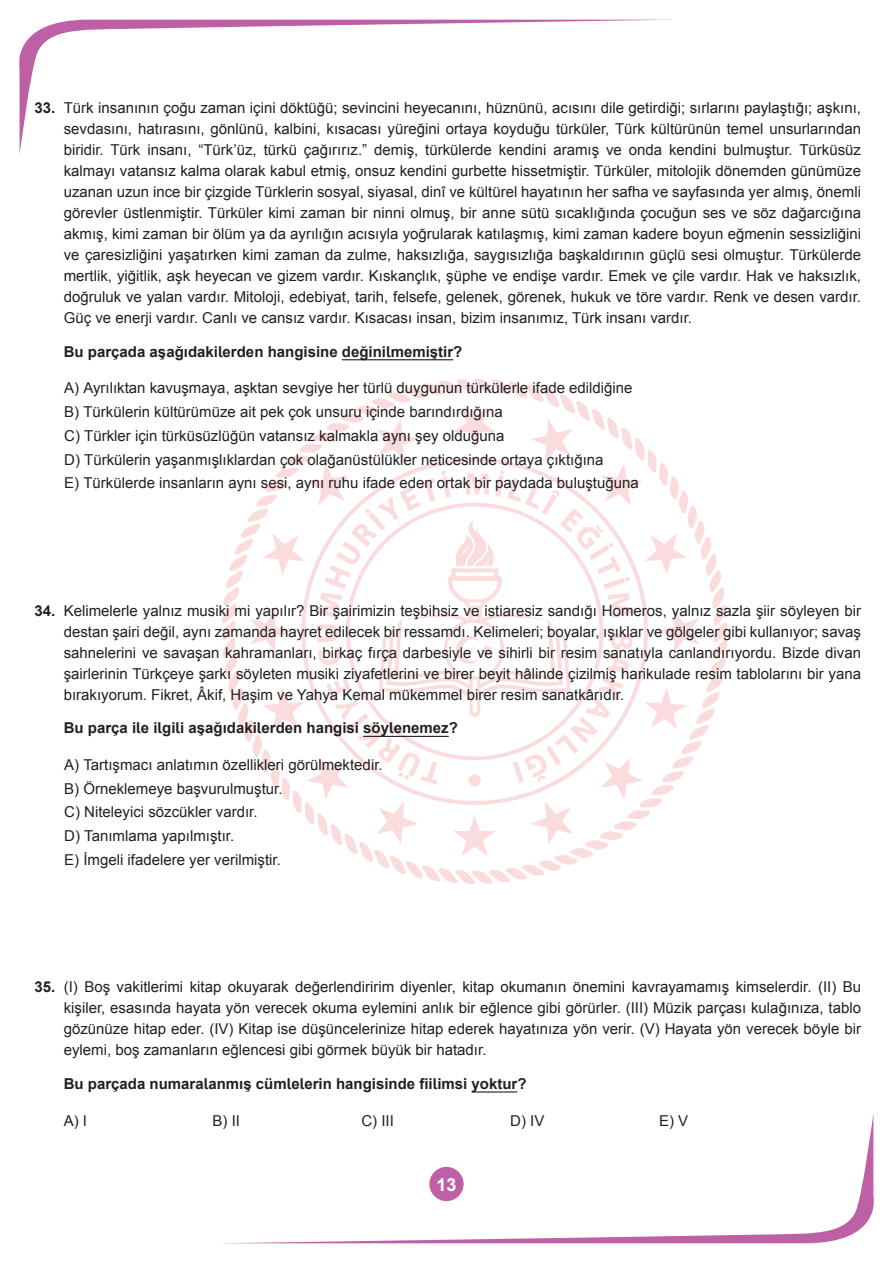
<style>
.page{position:relative;width:893px;height:1263px;background:#fff}
.page>*{position:absolute;margin:0;border:0;box-sizing:border-box;transform-origin:0 0}
.t1{font:700 18px "Arial";color:#fff}
.t2{font:15px/21px "Arial";color:#231f20;text-align:justify}
.t3{font:700 15px "Arial";color:#231f20}
.s1{font-weight:700}
</style>
<div class="page">
<svg style="left:19px;top:20px;width:631px;height:135px"></svg>
<svg style="left:243px;top:1114px;width:631px;height:129px"></svg>
<svg style="left:216px;top:372px;width:518px;height:519px"></svg>
<hr style="left:342px;top:359px;width:111px;height:1px;background:#231f20">
<hr style="left:363px;top:736px;width:86px;height:1px;background:#231f20">
<hr style="left:472px;top:1091px;width:45px;height:1px;background:#231f20">
<p class="t2" style="left:64px;top:97px;width:799px;text-indent:-29px"><span class="s1">33.</span> Türk insanının çoğu zaman içini döktüğü; sevincini heyecanını, hüznünü, acısını dile getirdiği; sırlarını paylaştığı; aşkını, sevdasını, hatırasını, gönlünü, kalbini, kısacası yüreğini ortaya koyduğu türküler, Türk kültürünün temel unsurlarından biridir. Türk insanı, “Türk’üz, türkü çağırırız.” demiş, türkülerde kendini aramış ve onda kendini bulmuştur. Türküsüz kalmayı vatansız kalma olarak kabul etmiş, onsuz kendini gurbette hissetmiştir. Türküler, mitolojik dönemden günümüze uzanan uzun ince bir çizgide Türklerin sosyal, siyasal, dinî ve kültürel hayatının her safha ve sayfasında yer almış, önemli görevler üstlenmiştir. Türküler kimi zaman bir ninni olmuş, bir anne sütü sıcaklığında çocuğun ses ve söz dağarcığına akmış, kimi zaman bir ölüm ya da ayrılığın acısıyla yoğrularak katılaşmış, kimi zaman kadere boyun eğmenin sessizliğini ve çaresizliğini yaşatırken kimi zaman da zulme, haksızlığa, saygısızlığa başkaldırının güçlü sesi olmuştur. Türkülerde mertlik, yiğitlik, aşk heyecan ve gizem vardır. Kıskançlık, şüphe ve endişe vardır. Emek ve çile vardır. Hak ve haksızlık, doğruluk ve yalan vardır. Mitoloji, edebiyat, tarih, felsefe, gelenek, görenek, hukuk ve töre vardır. Renk ve desen vardır.<br>Güç ve enerji vardır. Canlı ve cansız vardır. Kısacası insan, bizim insanımız, Türk insanı vardır.</p>
<p class="t3" style="left:64px;top:341px;width:400px">Bu parçada aşağıdakilerden hangisine değinilmemiştir?</p>
<p class="t2" style="left:64px;top:376px;width:576px;line-height:23.7px;text-align:left">A) Ayrılıktan kavuşmaya, aşktan sevgiye her türlü duygunun türkülerle ifade edildiğine B) Türkülerin kültürümüze ait pek çok unsuru içinde barındırdığına<br>C) Türkler için türküsüzlüğün vatansız kalmakla aynı şey olduğuna<br>D) Türkülerin yaşanmışlıklardan çok olağanüstülükler neticesinde ortaya çıktığına<br>E) Türkülerde insanların aynı sesi, aynı ruhu ifade eden ortak bir paydada buluştuğuna</p>
<p class="t2" style="left:64px;top:600px;width:799px;text-indent:-29px"><span class="s1">34.</span> Kelimelerle yalnız musiki mi yapılır? Bir şairimizin teşbihsiz ve istiaresiz sandığı Homeros, yalnız sazla şiir söyleyen bir destan şairi değil, aynı zamanda hayret edilecek bir ressamdı. Kelimeleri; boyalar, ışıklar ve gölgeler gibi kullanıyor; savaş sahnelerini ve savaşan kahramanları, birkaç fırça darbesiyle ve sihirli bir resim sanatıyla canlandırıyordu. Bizde divan şairlerinin Türkçeye şarkı söyleten musiki ziyafetlerini ve birer beyit hâlinde çizilmiş harikulade resim tablolarını bir yana bırakıyorum. Fikret, Âkif, Haşim ve Yahya Kemal mükemmel birer resim sanatkârıdır.</p>
<p class="t3" style="left:64px;top:717px;width:396px">Bu parça ile ilgili aşağıdakilerden hangisi söylenemez?</p>
<p class="t2" style="left:64px;top:753px;width:320px;line-height:23.7px;text-align:left">A) Tartışmacı anlatımın özellikleri görülmektedir.<br>B) Örneklemeye başvurulmuştur.<br>C) Niteleyici sözcükler vardır.<br>D) Tanımlama yapılmıştır.<br>E) İmgeli ifadelere yer verilmiştir.</p>
<p class="t2" style="left:64px;top:977px;width:799px;text-indent:-29px"><span class="s1">35.</span> (I) Boş vakitlerimi kitap okuyarak değerlendiririm diyenler, kitap okumanın önemini kavrayamamış kimselerdir. (II) Bu kişiler, esasında hayata yön verecek okuma eylemini anlık bir eğlence gibi görürler. (III) Müzik parçası kulağınıza, tablo gözünüze hitap eder. (IV) Kitap ise düşüncelerinize hitap ederek hayatınıza yön verir. (V) Hayata yön verecek böyle bir eylemi, boş zamanların eğlencesi gibi görmek büyük bir hatadır.</p>
<p class="t3" style="left:64px;top:1073px;width:464px">Bu parçada numaralanmış cümlelerin hangisinde fiilimsi yoktur?</p>
<p class="t2" style="left:64px;top:1110px;width:25px">A) I</p>
<p class="t2" style="left:213px;top:1110px;width:29px">B) II</p>
<p class="t2" style="left:361px;top:1110px;width:34px">C) III</p>
<p class="t2" style="left:510px;top:1110px;width:36px">D) IV</p>
<p class="t2" style="left:659px;top:1110px;width:31px">E) V</p>
<p class="t1" style="left:437px;top:1171px;width:22px">13</p>
</div>
